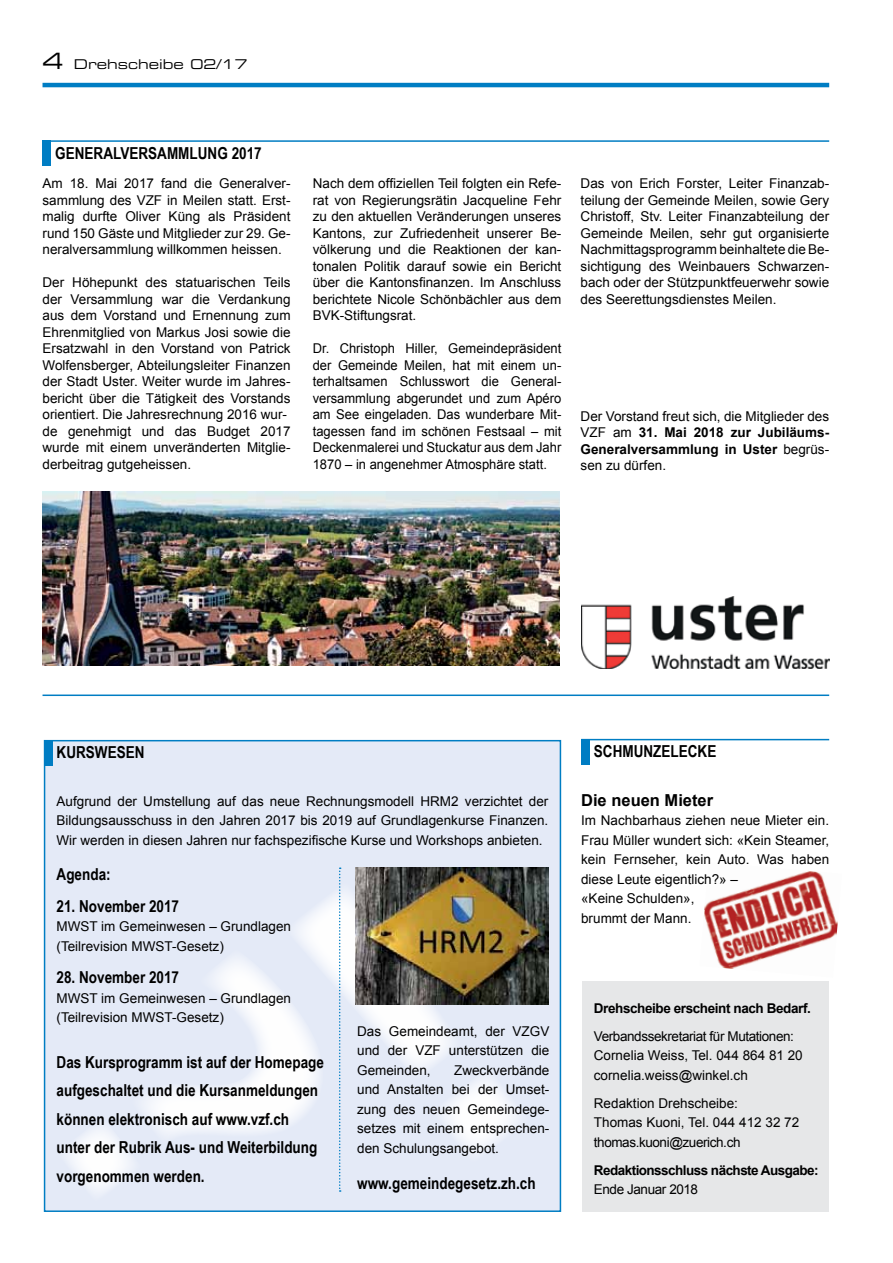
<style>
.page{position:relative;width:893px;height:1263px;background:#fff}
.page>*{position:absolute;margin:0;border:0;box-sizing:border-box;transform-origin:0 0}
.t1{font:700 16.5px/28.5px "Arial Narrow";color:#000}
.t2{font:700 16.5px "Arial";color:#000}
.t3{font:13.5px/16.5px "Arial";color:#000;text-align:justify}
.t4{font:13.5px/16.5px "Arial";color:#000;text-align:justify;scale:.96 1}
.t5{font:700 13.5px "Arial";letter-spacing:-.04em;color:#000}
.t6{font:13.5px "Eurostile Extended Two";color:#000}
.t7{font:13.5px "Arial";letter-spacing:-.03em;color:#000}
.s1{font-size:22.5px}
.s2{font-weight:700}
</style>
<div class="page">
<div style="left:44px;top:740px;width:517px;height:472px;background:#e4eaf7;border:2px solid #007dc3"></div>
<div style="left:582px;top:981px;width:247px;height:231px;background:#e6e7e8"></div>
<div style="left:44px;top:740px;width:8px;height:25px;background:#007dc3"></div>
<hr style="left:581px;top:739px;width:248px;height:1px;background:#007dc3">
<div style="left:581px;top:739px;width:9px;height:25px;background:#007dc3"></div>
<img style="left:355px;top:867px;width:194px;height:138px">
<img style="left:43px;top:491px;width:517px;height:174px">
<hr style="left:43px;top:694px;width:786px;height:2px;background:#007dc3">
<img style="left:704px;top:871px;width:134px;height:98px">
<hr style="left:43px;top:140px;width:786px;height:2px;background:#007dc3">
<div style="left:43px;top:140px;width:8px;height:26px;background:#007dc3"></div>
<svg style="left:339px;top:867px;width:2px;height:12px"></svg>
<img style="left:582px;top:596px;width:248px;height:72px">
<hr style="left:43px;top:83px;width:786px;height:4px;background:#007dc3">
<svg style="left:43px;top:942px;width:311px;height:270px"></svg>
<svg style="left:284px;top:879px;width:250px;height:289px"></svg>
<p class="t6" style="left:42px;top:55px;width:207px"><span class="s1">4</span> Drehscheibe 02/17</p>
<p class="t1" style="left:55px;top:138px;width:208px">GENERALVERSAMMLUNG 2017</p>
<p class="t3" style="left:43px;top:176px;width:250px">Am 18. Mai 2017 fand die Generalver&shy;sammlung des VZF in Meilen statt. Erst&shy;malig durfte Oliver Küng als Präsident rund 150 Gäste und Mitglieder zur 29. Ge&shy;neralversammlung willkommen heissen.</p>
<p class="t3" style="left:43px;top:275px;width:250px;text-align:left">Der Höhepunkt des statuarischen Teils der Versammlung war die Verdankung aus dem Vorstand und Ernennung zum Ehrenmitglied von Markus Josi sowie die Ersatzwahl in den Vorstand von Patrick Wolfensberger, Abteilungsleiter Finanzen der Stadt Uster. Weiter wurde im Jahres&shy;bericht über die Tätigkeit des Vorstands orientiert. Die Jahresrechnung 2016 wur&shy;de genehmigt und das Budget 2017 wurde mit einem unveränderten Mitglie&shy;derbeitrag gutgeheissen.</p>
<p class="t3" style="left:313px;top:176px;width:250px">Nach dem offiziellen Teil folgten ein Refe&shy;rat von Regierungsrätin Jacqueline Fehr zu den aktuellen Veränderungen unseres Kantons, zur Zufriedenheit unserer Be&shy;völkerung und die Reaktionen der kan&shy;tonalen Politik darauf sowie ein Bericht über die Kantonsfinanzen. Im Anschluss berichtete Nicole Schönbächler aus dem BVK-Stiftungsrat.</p>
<p class="t4" style="left:313px;top:341px;width:260px">Dr. Christoph Hiller, Gemeindepräsident der Gemeinde Meilen, hat mit einem un&shy;terhaltsamen Schlusswort die General&shy;versammlung abgerundet und zum Apéro am See eingeladen. Das wunderbare Mit&shy;tagessen fand im schönen Festsaal – mit Deckenmalerei und Stuckatur aus dem Jahr 1870 – in angenehmer Atmosphäre statt.</p>
<p class="t3" style="left:581px;top:176px;width:250px">Das von Erich Forster, Leiter Finanzab&shy;teilung der Gemeinde Meilen, sowie Gery Christoff, Stv. Leiter Finanzabteilung der Gemeinde Meilen, sehr gut organisierte Nachmittagsprogramm beinhaltete die Be&shy;sichtigung des Weinbauers Schwarzen&shy;bach oder der Stützpunktfeuerwehr sowie des Seerettungsdienstes Meilen.</p>
<p class="t3" style="left:581px;top:408px;width:250px">Der Vorstand freut sich, die Mitglieder des VZF am <span class="s2">31. Mai 2018 zur Jubiläums-Generalversammlung in Uster</span> begrüs&shy;sen zu dürfen.</p>
<p class="t1" style="left:57px;top:737px;width:89px">KURSWESEN</p>
<p class="t1" style="left:594px;top:736px;width:124px">SCHMUNZELECKE</p>
<p class="t3" style="left:57px;top:791px;width:493px;line-height:19.5px">Aufgrund der Umstellung auf das neue Rechnungsmodell HRM2 verzichtet der Bildungsausschuss in den Jahren 2017 bis 2019 auf Grundlagenkurse Finanzen.<br>Wir werden in diesen Jahren nur fachspezifische Kurse und Workshops anbieten.</p>
<p class="t2" style="left:581px;top:789px;width:134px">Die neuen Mieter</p>
<p class="t3" style="left:581px;top:811px;width:250px;line-height:19.5px;text-align:left">Im Nachbarhaus ziehen neue Mieter ein.<br>Frau Müller wundert sich: «Kein Steamer, kein Fernseher, kein Auto. Was haben diese Leute eigentlich?» –<br>«Keine Schulden»,<br>brummt der Mann.</p>
<p class="t1" style="left:57px;top:859px;width:56px">Agenda:</p>
<p class="t1" style="left:57px;top:891px;width:124px">21. November 2017</p>
<p class="t3" style="left:57px;top:917px;width:236px;line-height:19.5px">MWST im Gemeinwesen – Grundlagen (Teilrevision MWST-Gesetz)</p>
<p class="t1" style="left:57px;top:962px;width:124px">28. November 2017</p>
<p class="t3" style="left:57px;top:988px;width:236px;line-height:19.5px">MWST im Gemeinwesen – Grundlagen (Teilrevision MWST-Gesetz)</p>
<p class="t1" style="left:57px;top:1047px;width:269px">Das Kursprogramm ist auf der Homepage aufgeschaltet und die Kursanmeldungen können elektronisch auf www.vzf.ch unter der Rubrik Aus- und Weiterbildung vorgenommen werden.</p>
<p class="t5" style="left:594px;top:999px;width:218px">Drehscheibe erscheint nach Bedarf.</p>
<p class="t3" style="left:594px;top:1026px;width:210px;line-height:19.5px;text-align:left">Verbandssekretariat für Mutationen:<br>Cornelia Weiss, Tel. 044 864 81 20 cornelia.weiss@winkel.ch</p>
<p class="t3" style="left:594px;top:1093px;width:207px;line-height:19.5px;text-align:left">Redaktion Drehscheibe:<br>Thomas Kuoni, Tel. 044 412 32 72 thomas.kuoni@zuerich.ch</p>
<p class="t5" style="left:594px;top:1161px;width:226px">Redaktionsschluss nächste Ausgabe:</p>
<p class="t7" style="left:594px;top:1181px;width:106px">Ende Januar 2018</p>
<p class="t3" style="left:357px;top:1021px;width:194px;line-height:19.5px">Das Gemeindeamt, der VZGV und der VZF unterstützen die Gemeinden,</p>
<p class="t3" style="left:357px;top:1060px;width:194px;line-height:19.5px;text-indent:97px">Zweckverbände und Anstalten bei der Umset&shy;zung des neuen Gemeindege&shy;setzes mit einem entsprechen&shy;den Schulungsangebot.</p>
<p class="t1" style="left:357px;top:1168px;width:180px">www.gemeindegesetz.zh.ch</p>
</div>
